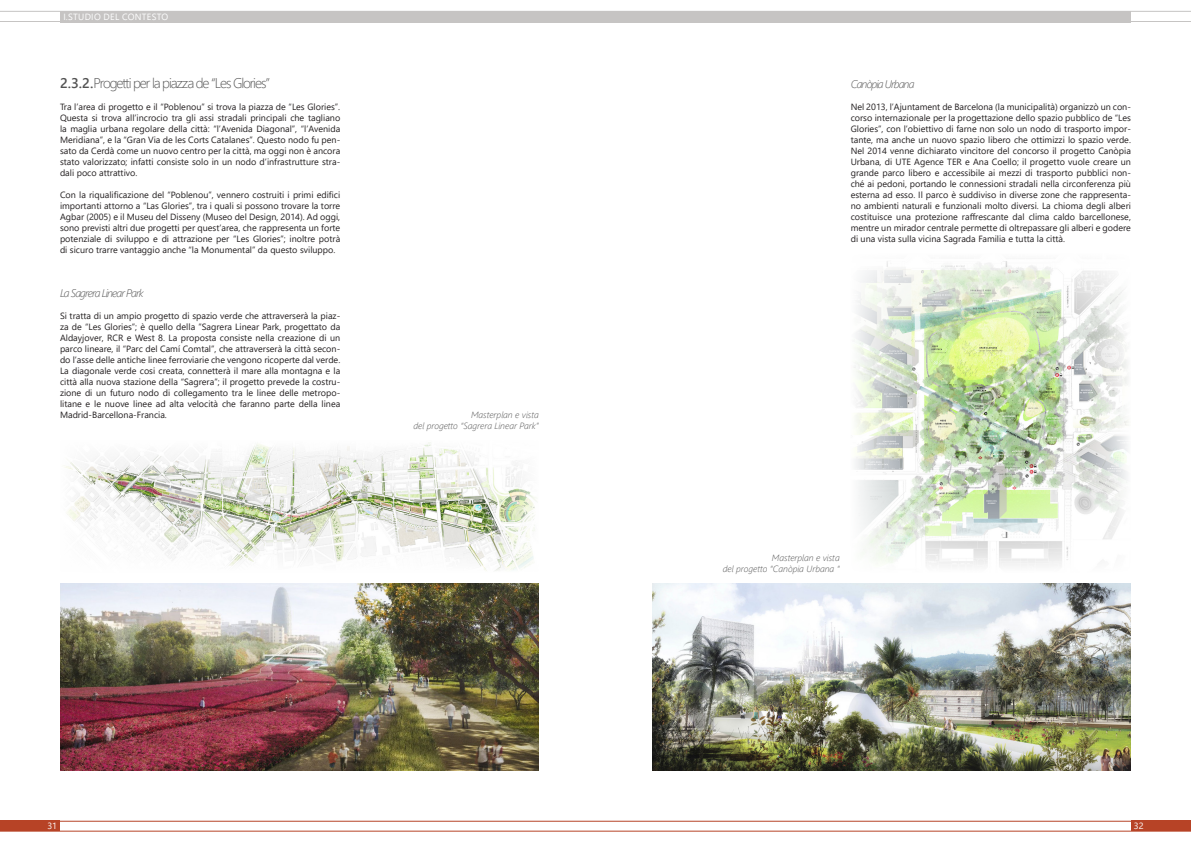
<style>
.page{position:relative;width:1191px;height:842px;background:#fff}
.page>*{position:absolute;margin:0;border:0;box-sizing:border-box;transform-origin:0 0}
.t1{font:300 14px "Segoe UI";letter-spacing:-.08em;color:#535353}
.Heading_5{font:italic 300 11px "Segoe UI";letter-spacing:-.08em;color:#535353}
.t2{font:9px/11px "Segoe UI";color:#231f20;text-align:justify}
.Légende_image{font:italic 300 9px/11px "Segoe UI";color:#535353;text-align:right}
.t3{font:9px "Segoe UI";letter-spacing:.035em;color:#fff}
.s1{font-weight:600}
</style>
<div class="page">
<div style="left:60px;top:11px;width:535px;height:11px;background:#c6c4c3"></div>
<div style="left:595px;top:11px;width:536px;height:11px;background:#c6c4c3"></div>
<hr style="left:595px;top:21px;width:596px;height:1px;background:#c6c4c3">
<hr style="left:0;top:21px;width:595px;height:1px;background:#c6c4c3">
<hr style="left:595px;top:11px;width:596px;height:1px;background:#c6c4c3">
<hr style="left:0;top:11px;width:595px;height:1px;background:#c6c4c3">
<div style="left:0;top:821px;width:60px;height:10px;background:#b74326"></div>
<div style="left:1131px;top:821px;width:60px;height:10px;background:#b74326"></div>
<hr style="left:0;top:821px;width:1191px;height:1px;background:#b74326">
<hr style="left:0;top:831px;width:1191px;height:1px;background:#b74326">
<img style="left:60px;top:583px;width:479px;height:187px">
<img style="left:652px;top:583px;width:479px;height:187px">
<img style="left:854px;top:261px;width:274px;height:305px">
<img style="left:65px;top:442px;width:472px;height:129px">
<p class="t3" style="left:63px;top:10px;width:28px">I.Studio</p>
<p class="t3" style="left:104px;top:10px;width:6px">del</p>
<p class="t3" style="left:122px;top:10px;width:26px">contesto</p>
<p class="t1" style="left:60px;top:72px;width:211px"><span class="s1">2.3.2.</span>Progetti per la piazza de “Les Glories”</p>
<p class="t2" style="left:60px;top:101px;width:282px">Tra l’area di progetto e il “Poblenou” si trova la piazza de “Les Glories”.<br>Questa si trova all’incrocio tra gli assi stradali principali che tagliano la maglia urbana regolare della città: “l’Avenida Diagonal”, “l’Avenida Meridiana”, e la “Gran Via de les Corts Catalanes”. Questo nodo fu pen&shy;sato da Cerdà come un nuovo centro per la città, ma oggi non è ancora stato valorizzato; infatti consiste solo in un nodo d’infrastrutture stra&shy;dali poco attrattivo.</p>
<p class="t2" style="left:60px;top:189px;width:282px">Con la riqualificazione del “Poblenou”, vennero costruiti i primi edifici importanti attorno a “Las Glories”, tra i quali si possono trovare la torre Agbar (2005) e il Museu del Disseny (Museo del Design, 2014). Ad oggi, sono previsti altri due progetti per quest’area, che rappresenta un forte potenziale di sviluppo e di attrazione per “Les Glories”; inoltre potrà di sicuro trarre vantaggio anche “la Monumental” da questo sviluppo.</p>
<p class="Heading_5" style="left:60px;top:284px;width:85px">La Sagrera Linear Park</p>
<p class="t2" style="left:60px;top:310px;width:282px">Si tratta di un ampio progetto di spazio verde che attraverserà la piaz&shy;za de “Les Glories”; è quello della ”Sagrera Linear Park, progettato da Aldayjover, RCR e West 8. La proposta consiste nella creazione di un parco lineare, il “Parc del Camí Comtal”, che attraverserà la città secon&shy;do l’asse delle antiche linee ferroviarie che vengono ricoperte dal verde.<br>La diagonale verde cosi creata, connetterà il mare alla montagna e la città alla nuova stazione della “Sagrera”; il progetto prevede la costru&shy;zione di un futuro nodo di collegamento tra le linee delle metropo&shy;litane e le nuove linee ad alta velocità che faranno parte della linea Madrid-Barcellona-Francia.</p>
<p class="Légende_image" style="left:413px;top:408px;width:127px">Masterplan e vista<br>del progetto “Sagrera Linear Park”</p>
<p class="t3" style="left:47px;top:819px;width:11px">31</p>
<p class="Heading_5" style="left:850px;top:75px;width:65px">Canòpia Urbana</p>
<p class="t2" style="left:850px;top:101px;width:282px">Nel 2013, l’Ajuntament de Barcelona (la municipalità) organizzò un con&shy;corso internazionale per la progettazione dello spazio pubblico de “Les Glories”, con l’obiettivo di farne non solo un nodo di trasporto impor&shy;tante, ma anche un nuovo spazio libero che ottimizzi lo spazio verde.<br>Nel 2014 venne dichiarato vincitore del concorso il progetto Canòpia U rbana, di UTE Agence TER e Ana Coello; il progetto vuole creare un grande parco libero e accessibile ai mezzi di trasporto pubblici non&shy;ché ai pedoni, portando le connessioni stradali nella circonferenza più esterna ad esso. Il parco è suddiviso in diverse zone che rappresenta&shy;no ambienti naturali e funzionali molto diversi. La chioma degli alberi costituisce una protezione raffrescante dal clima caldo barcellonese, mentre un mirador centrale permette di oltrepassare gli alberi e godere di una vista sulla vicina Sagrada Familia e tutta la città.</p>
<p class="Légende_image" style="left:723px;top:551px;width:118px">Masterplan e vista<br>del progetto “Canòpia Urbana “</p>
<p class="t3" style="left:1133px;top:819px;width:11px">32</p>
</div>
